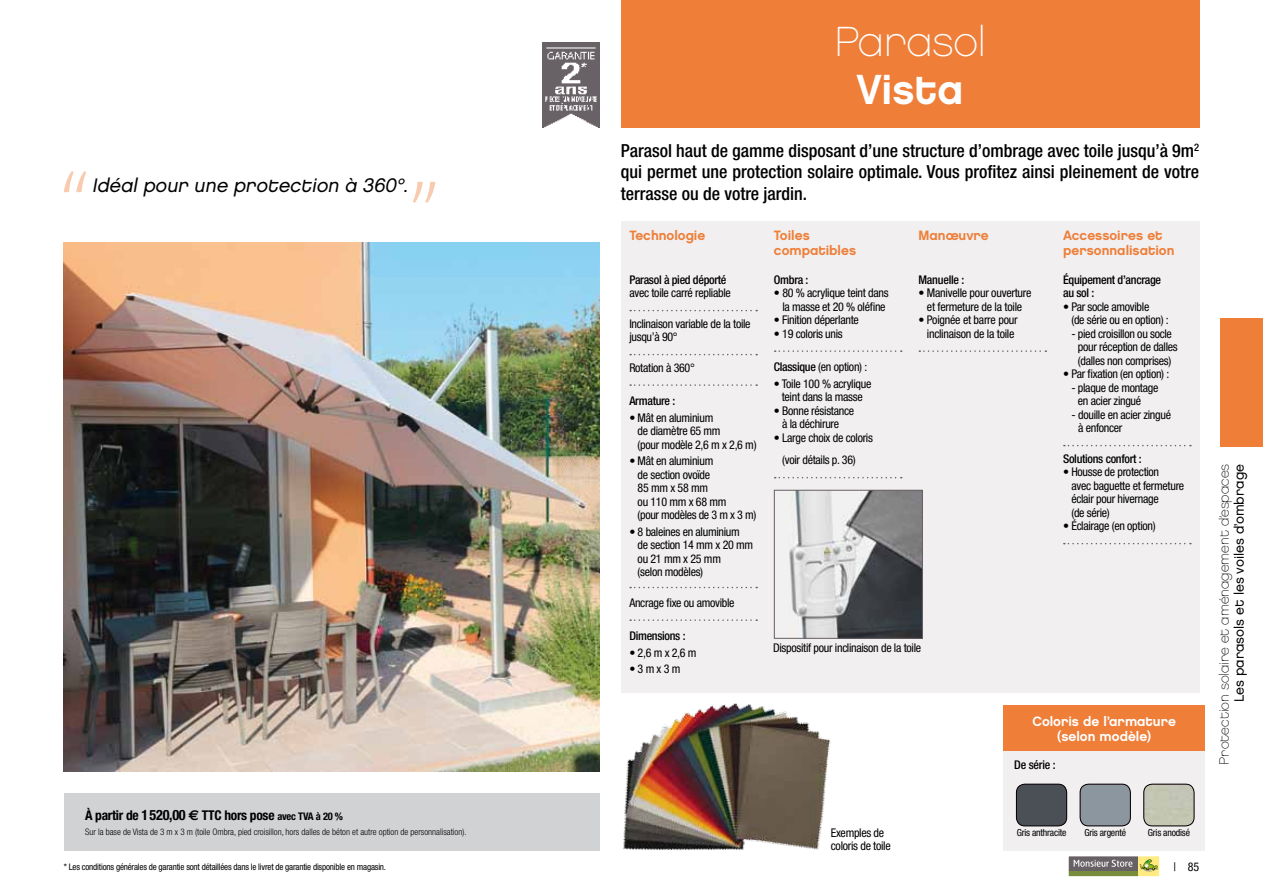
<style>
.page{position:relative;width:1263px;height:893px;background:#fff}
.page>*{position:absolute;margin:0;border:0;box-sizing:border-box;transform-origin:0 0}
.t1{font:42px/48px "Chalet Paris Nineteen Eighty";color:#fff;text-align:center}
.t2{font:italic 19.5px "Chalet London Nineteen Eighty";color:#000}
.t3{font:500 condensed 18px/21.6px "Helvetica Neue";color:#000;text-align:justify}
.t4{font:13.5px/15px "Chalet Paris Nineteen Eighty";color:#000;text-align:right}
.t5{font:13.5px/15px "Chalet New York Nineteen Eighty";color:#ee7e38}
.t6{font:700 condensed 13.5px "Helvetica Neue";letter-spacing:-.02em;color:#000}
.t7{font:13.5px/15px "Chalet New York Nineteen Eighty";color:#fff;text-align:center}
.t8{font:condensed 12px/13.5px "Helvetica Neue";letter-spacing:-.025em;color:#000}
.t9{font:500 condensed 12px/13.5px "Helvetica Neue";letter-spacing:-.025em;color:#000}
.t10{font:condensed 9.75px "Helvetica Neue";letter-spacing:-.02em;color:#000}
.t11{font:300 condensed 9px "Helvetica Neue";color:#000}
.t12{font:condensed 9px "Helvetica Neue";letter-spacing:-.02em;color:#000}
.s1{font-family:"Chalet New York Nineteen Eighty"}
.s2{font-weight:500}
.s3{font-size:14.25px}
.s4{font-family:"Euro Sans";font-stretch:normal;font-size:14.25px}
.s5{font-size:10.5px}
.s6{font-family:"Chalet London Nineteen Eighty"}
</style>
<div class="page">
<div style="left:621px;top:0;width:578px;height:128px;background:#ee7e38"></div>
<img style="left:64px;top:242px;width:536px;height:529px">
<svg style="left:64px;top:171px;width:22px;height:21px"></svg>
<svg style="left:413px;top:182px;width:22px;height:21px"></svg>
<div style="left:621px;top:221px;width:578px;height:471px;background:#f1eff0"></div>
<svg style="left:630px;top:310px;width:127px;height:1px"></svg>
<svg style="left:630px;top:354px;width:127px;height:1px"></svg>
<svg style="left:630px;top:384px;width:127px;height:2px"></svg>
<svg style="left:630px;top:587px;width:127px;height:1px"></svg>
<svg style="left:630px;top:619px;width:127px;height:2px"></svg>
<svg style="left:775px;top:350px;width:127px;height:2px"></svg>
<svg style="left:775px;top:477px;width:127px;height:1px"></svg>
<svg style="left:919px;top:350px;width:127px;height:2px"></svg>
<svg style="left:1064px;top:445px;width:127px;height:1px"></svg>
<svg style="left:1064px;top:543px;width:127px;height:1px"></svg>
<div style="left:64px;top:793px;width:536px;height:57px;background:#d1d2d3"></div>
<img style="left:623px;top:704px;width:208px;height:146px">
<div style="left:1004px;top:705px;width:201px;height:46px;background:#ee7e38"></div>
<div style="left:1004px;top:751px;width:201px;height:99px;background:#f1eff0"></div>
<div style="left:1016px;top:784px;width:51px;height:42px;background:#4b5057"></div>
<div style="left:1016px;top:784px;width:51px;height:42px;border:1px solid #000;border-radius:9px"></div>
<div style="left:1080px;top:784px;width:50px;height:42px;background:#8c969f"></div>
<div style="left:1080px;top:784px;width:51px;height:42px;border:1px solid #000;border-radius:9px"></div>
<div style="left:1144px;top:784px;width:50px;height:42px;background:#c3c6b2"></div>
<div style="left:1143px;top:784px;width:51px;height:42px;border:1px solid #000;border-radius:9px"></div>
<img style="left:542px;top:43px;width:57px;height:84px">
<img style="left:789px;top:492px;width:132px;height:145px">
<div style="left:774px;top:490px;width:149px;height:149px;border:1px solid #676064"></div>
<div style="left:1220px;top:318px;width:43px;height:128px;background:#ee7e38"></div>
<div style="left:1138px;top:856px;width:21px;height:21px;background:#ffeb7f"></div>
<svg style="left:1139px;top:859px;width:19px;height:13px"></svg>
<div style="left:1068px;top:856px;width:70px;height:15px;background:#676064"></div>
<div style="left:1068px;top:871px;width:70px;height:6px;background:#788d3c"></div>
<svg style="left:1074px;top:860px;width:58px;height:7px"></svg>
<div style="left:1068px;top:856px;width:92px;height:21px;border:1px solid #fff"></div>
<p class="t2" style="left:92px;top:173px;width:321px">Idéal pour une protection à 360°.</p>
<p class="t1" style="left:834px;top:17px;width:153px">Parasol<br><span class="s1">Vista</span></p>
<p class="t3" style="left:621px;top:139px;width:580px">Parasol haut de gamme disposant d’une structure d’ombrage avec toile jusqu’à 9m<sup>2 </sup>qui permet une protection solaire optimale. Vous profitez ainsi pleinement de votre terrasse ou de votre jardin.</p>
<p class="t5" style="left:629px;top:227px;width:77px">Technologie</p>
<p class="t5" style="left:774px;top:227px;width:84px">Toiles compatibles</p>
<p class="t5" style="left:918px;top:227px;width:72px">Manœuvre</p>
<p class="t5" style="left:1063px;top:227px;width:113px">Accessoires et personnalisation</p>
<p class="t8" style="left:629px;top:273px;width:103px"><span class="s2">Parasol à pied déporté </span>avec toile carré repliable</p>
<p class="t8" style="left:629px;top:317px;width:123px">Inclinaison variable de la toile jusqu’à 90°</p>
<p class="t8" style="left:629px;top:361px;width:67px">Rotation à 360°</p>
<p class="t9" style="left:629px;top:394px;width:47px">Armature :</p>
<p class="t8" style="left:638px;top:411px;width:120px;text-indent:-8px">• Mât en aluminium<br>de diamètre 65 mm<br>(pour modèle 2,6 m x 2,6 m)</p>
<p class="t8" style="left:638px;top:454px;width:120px;text-indent:-8px">• Mât en aluminium<br>de section ovoïde<br>85 mm x 58 mm<br>ou 110 mm x 68 mm<br>(pour modèles de 3 m x 3 m)</p>
<p class="t8" style="left:638px;top:525px;width:117px;text-indent:-8px">• 8 baleines en aluminium de section 14 mm x 20 mm ou 21 mm x 25 mm<br>(selon modèles)</p>
<p class="t8" style="left:629px;top:596px;width:107px">Ancrage fixe ou amovible</p>
<p class="t9" style="left:629px;top:629px;width:58px">Dimensions :</p>
<p class="t8" style="left:629px;top:646px;width:69px">• 2,6 m x 2,6 m</p>
<p class="t8" style="left:629px;top:662px;width:53px">• 3 m x 3 m</p>
<p class="t9" style="left:1063px;top:272px;width:99px">Équipement d’ancrage au sol :</p>
<p class="t8" style="left:1071px;top:300px;width:99px;text-indent:-8px">• Par socle amovible<br>(de série ou en option) :</p>
<p class="t8" style="left:1071px;top:327px;width:108px;text-align:center">- pied croisillon ou socle pour réception de dalles (dalles non comprises)</p>
<p class="t8" style="left:1063px;top:367px;width:108px"><span class="s2">•</span> Par fixation (en option) :</p>
<p class="t8" style="left:1078px;top:381px;width:82px;text-indent:-7px">- plaque de montage en acier zingué</p>
<p class="t8" style="left:1078px;top:408px;width:94px;text-indent:-7px">- douille en acier zingué à enfoncer</p>
<p class="t9" style="left:1063px;top:451px;width:80px">Solutions confort :</p>
<p class="t8" style="left:1071px;top:465px;width:114px;text-indent:-8px">• Housse de protection<br>avec baguette et fermeture éclair pour hivernage<br>(de série)</p>
<p class="t8" style="left:1063px;top:519px;width:94px">• Éclairage (en option)</p>
<p class="t9" style="left:774px;top:272px;width:36px">Ombra :</p>
<p class="t8" style="left:774px;top:286px;width:116px;text-align:center">• 80 % acrylique teint dans la masse et 20 % oléfine</p>
<p class="t8" style="left:774px;top:313px;width:86px">• Finition déperlante</p>
<p class="t8" style="left:774px;top:327px;width:70px">• 19 coloris unis</p>
<p class="t8" style="left:774px;top:360px;width:95px"><span class="s2">Classique</span> (en option) :</p>
<p class="t8" style="left:774px;top:377px;width:99px;text-align:center">• Toile 100 % acrylique teint dans la masse</p>
<p class="t8" style="left:774px;top:404px;width:82px;text-align:center">• Bonne résistance à la déchirure</p>
<p class="t8" style="left:782px;top:426px;width:92px;line-height:22.5px;text-indent:-8px">• Large choix de coloris (voir détails p. 36)</p>
<p class="t9" style="left:918px;top:272px;width:47px">Manuelle :</p>
<p class="t8" style="left:918px;top:286px;width:115px;text-align:center">• Manivelle pour ouverture et fermeture de la toile</p>
<p class="t8" style="left:918px;top:313px;width:101px;text-align:center">• Poignée et barre pour inclinaison de la toile</p>
<p class="t8" style="left:773px;top:641px;width:150px">Dispositif pour inclinaison de la toile</p>
<p class="t7" style="left:1032px;top:713px;width:145px">Coloris de l’armature (selon modèle)</p>
<p class="t9" style="left:1014px;top:758px;width:43px">De série :</p>
<p class="t6" style="left:85px;top:807px;width:260px">À partir de <span class="s3">1520,00</span> <span class="s4">€</span> TTC hors pose <span class="s5">avec TVA à 20 %</span></p>
<p class="t11" style="left:85px;top:826px;width:383px">Sur la base de Vista de 3 m x 3 m (toile Ombra, pied croisillon, hors dalles de béton et autre option de personnalisation).</p>
<p class="t8" style="left:831px;top:826px;width:61px">Exemples de coloris de toile</p>
<p class="t12" style="left:64px;top:862px;width:324px">* Les conditions générales de garantie sont détaillées dans le livret de garantie disponible en magasin.</p>
<p class="t10" style="left:1017px;top:827px;width:51px">Gris anthracite</p>
<p class="t10" style="left:1084px;top:827px;width:43px">Gris argenté</p>
<p class="t10" style="left:1148px;top:827px;width:44px">Gris anodisé</p>
<p class="t8" style="left:1173px;top:860px;width:27px">| 85</p>
<p class="t4" style="left:1217px;top:765px;width:302px;rotate:-90deg">Protection solaire et aménagement d’espaces<br><span class="s6">Les parasols et les voiles d’ombrage</span></p>
</div>
